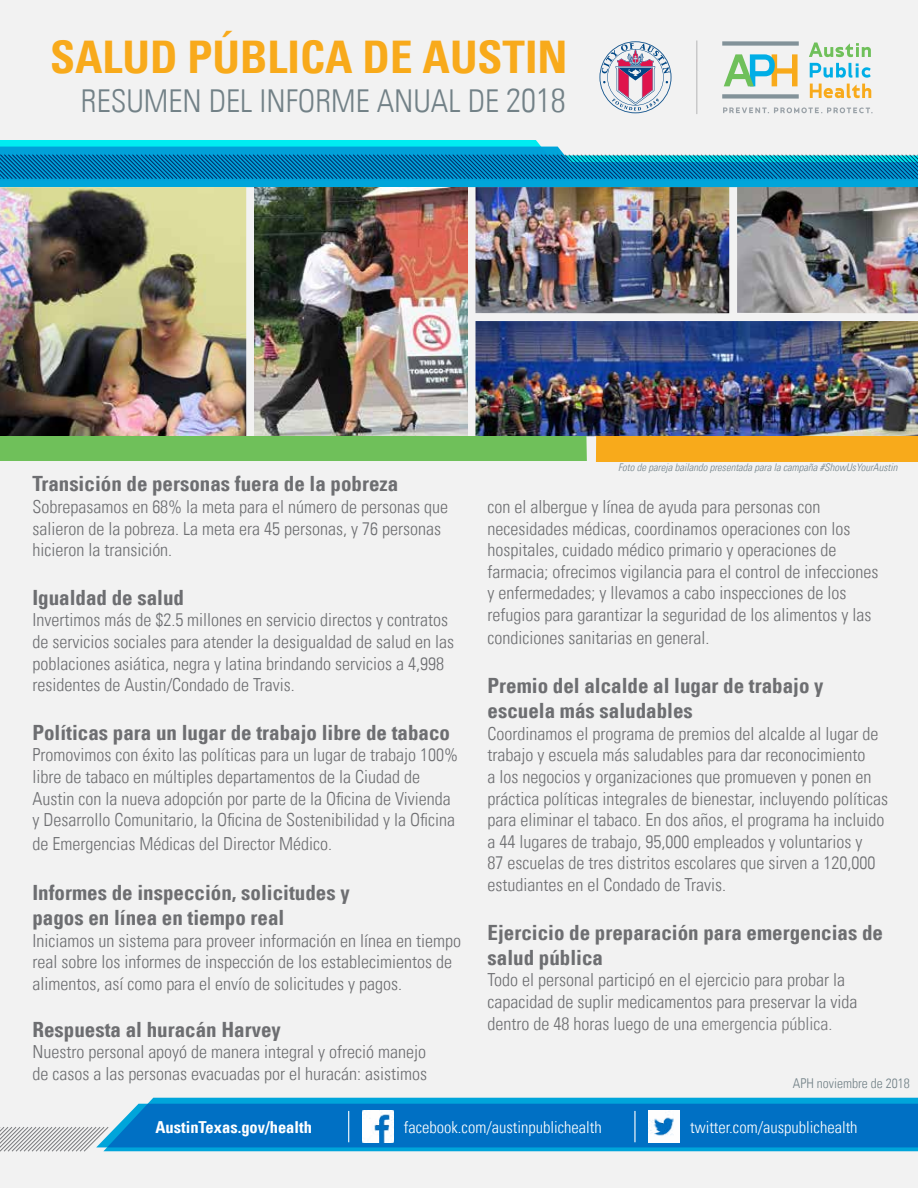
<style>
.page{position:relative;width:918px;height:1188px;background:#f2f2f2}
.page>*{position:absolute;margin:0;border:0;box-sizing:border-box;transform-origin:0 0}
.t1{font:700 condensed 45px "Univers LT";color:#f8aa1b}
.t2{font:300 condensed 31.5px "Univers LT";color:#728187}
.t3{font:700 condensed 21px/25.2px "Univers LT";color:#6d6e71}
.t4{font:300 condensed 18px/21.6px "Univers LT";color:#6d6e71}
.t5{font:300 condensed 16.5px "Univers LT";color:#fff}
.t6{font:700 condensed 16.5px "Univers LT";color:#fff}
.t7{font:300 condensed 13.5px "Univers LT";color:#728187}
.t8{font:italic 300 condensed 10.5px "Univers LT";color:#728187}
.s1{font-size:33.6px}
.s2{color:#77787b}
</style>
<div class="page">
<svg style="left:0;top:1098px;width:918px;height:53px;background:#1f88cb"></svg>
<img style="left:476px;top:321px;width:442px;height:115px">
<svg style="left:723px;top:107px;width:150px;height:6px"></svg>
<svg style="left:810px;top:84px;width:61px;height:14px"></svg>
<svg style="left:810px;top:63px;width:61px;height:15px"></svg>
<svg style="left:809px;top:43px;width:62px;height:14px"></svg>
<div style="left:722px;top:94px;width:77px;height:5px;background:#829299"></div>
<div style="left:722px;top:41px;width:77px;height:5px;background:#829299"></div>
<svg style="left:724px;top:54px;width:74px;height:32px"></svg>
<svg style="left:600px;top:41px;width:71px;height:72px"></svg>
<hr style="left:697px;top:40px;width:1px;height:74px;background:#77787b">
<img style="left:362px;top:1111px;width:31px;height:31px">
<img style="left:648px;top:1111px;width:32px;height:31px">
<hr style="left:348px;top:1111px;width:1px;height:31px;background:#fff">
<hr style="left:634px;top:1111px;width:2px;height:31px;background:#fff">
<img style="left:476px;top:187px;width:253px;height:126px">
<img style="left:737px;top:187px;width:181px;height:126px">
<svg style="left:0;top:140px;width:918px;height:47px;background:#1f9ec9"></svg>
<img style="left:254px;top:187px;width:214px;height:249px">
<img style="left:0;top:187px;width:246px;height:249px">
<div style="left:0;top:436px;width:587px;height:25px;background:#6fc05a"></div>
<div style="left:595px;top:436px;width:323px;height:25px;background:#f8aa1b"></div>
<svg style="left:586px;top:436px;width:10px;height:26px"></svg>
<h1 class="t1" style="left:50px;top:30px;width:519px">SALUD PÚBLICA DE AUSTIN</h1>
<h2 class="t2" style="left:81px;top:82px;width:486px">RESUMEN DEL INFORME ANUAL DE <span class="s1">2018</span></h2>
<p class="t8" style="left:618px;top:461px;width:281px">Foto de pareja bailando presentada para la campaña #ShowUsYourAustin</p>
<p class="t3" style="left:32px;top:471px;width:367px">Transición de personas fuera de la pobreza</p>
<p class="t4" style="left:32px;top:496px;width:417px">Sobrepasamos en 68% la meta para el número de personas que salieron de la pobreza. La meta era 45 personas, y 76 personas hicieron la transición.</p>
<p class="t3" style="left:32px;top:585px;width:153px">Igualdad de salud</p>
<p class="t4" style="left:32px;top:609px;width:423px">Invertimos más de $2.5 millones en servicio directos y contratos de servicios sociales para atender la desigualdad de salud en las poblaciones asiática, negra y latina brindando servicios a 4,998 residentes de Austin/Condado de Travis.</p>
<p class="t3" style="left:32px;top:720px;width:419px">Políticas para un lugar de trabajo libre de tabaco</p>
<p class="t4" style="left:32px;top:744px;width:427px">Promovimos con éxito las políticas para un lugar de trabajo 100% libre de tabaco en múltiples departamentos de la Ciudad de Austin con la nueva adopción por parte de la Oficina de Vivienda y Desarrollo Comunitario, la Oficina de Sostenibilidad y la Oficina</p>
<p class="t4" style="left:32px;top:833px;width:301px">de Emergencias Médicas del Director Médico.</p>
<p class="t3" style="left:32px;top:880px;width:319px">Informes de inspección, solicitudes y pagos en línea en tiempo real</p>
<p class="t4" style="left:32px;top:930px;width:430px">Iniciamos un sistema para proveer información en línea en tiempo real sobre los informes de inspección de los establecimientos de alimentos, así como para el envío de solicitudes y pagos.</p>
<p class="t3" style="left:32px;top:1017px;width:250px">Respuesta al huracán Harvey</p>
<p class="t4" style="left:32px;top:1041px;width:396px">Nuestro personal apoyó de manera integral y ofreció manejo de casos a las personas evacuadas por el huracán: asistimos</p>
<p class="t4" style="left:488px;top:496px;width:392px">con el albergue y línea de ayuda para personas con necesidades médicas, coordinamos operaciones con los hospitales, cuidado médico primario y operaciones de farmacia; ofrecimos vigilancia para el control de infecciones y enfermedades; y llevamos a cabo inspecciones de los refugios para garantizar la seguridad de los alimentos y las</p>
<p class="t4" style="left:488px;top:627px;width:223px">condiciones sanitarias en general.</p>
<p class="t3" style="left:488px;top:673px;width:337px">Premio del alcalde al lugar de trabajo y escuela más saludables</p>
<p class="t4" style="left:488px;top:723px;width:402px">Coordinamos el programa de premios del alcalde al lugar de trabajo y escuela más saludables para dar reconocimiento<br>a los negocios y organizaciones que promueven y ponen en práctica políticas integrales de bienestar, incluyendo políticas para eliminar el tabaco. En dos años, el programa ha incluido a 44 lugares de trabajo, 95,000 empleados y voluntarios y<br>87 escuelas de tres distritos escolares que sirven a 120,000 estudiantes en el Condado de Travis.</p>
<p class="t3" style="left:488px;top:919px;width:397px">Ejercicio de preparación para emergencias de salud pública</p>
<p class="t4" style="left:488px;top:969px;width:371px">Todo el personal participó en el ejercicio para probar la capacidad de suplir medicamentos para preservar la vida dentro de 48 horas luego de una <span class="s2">emergencia pública.</span></p>
<p class="t7" style="left:793px;top:1075px;width:118px">APH noviembre de 2018</p>
<p class="t6" style="left:156px;top:1117px;width:158px">AustinTexas.gov/health</p>
<p class="t5" style="left:404px;top:1117px;width:199px">facebook.com/austinpublichealth</p>
<p class="t5" style="left:690px;top:1117px;width:169px">twitter.com/auspublichealth</p>
</div>
